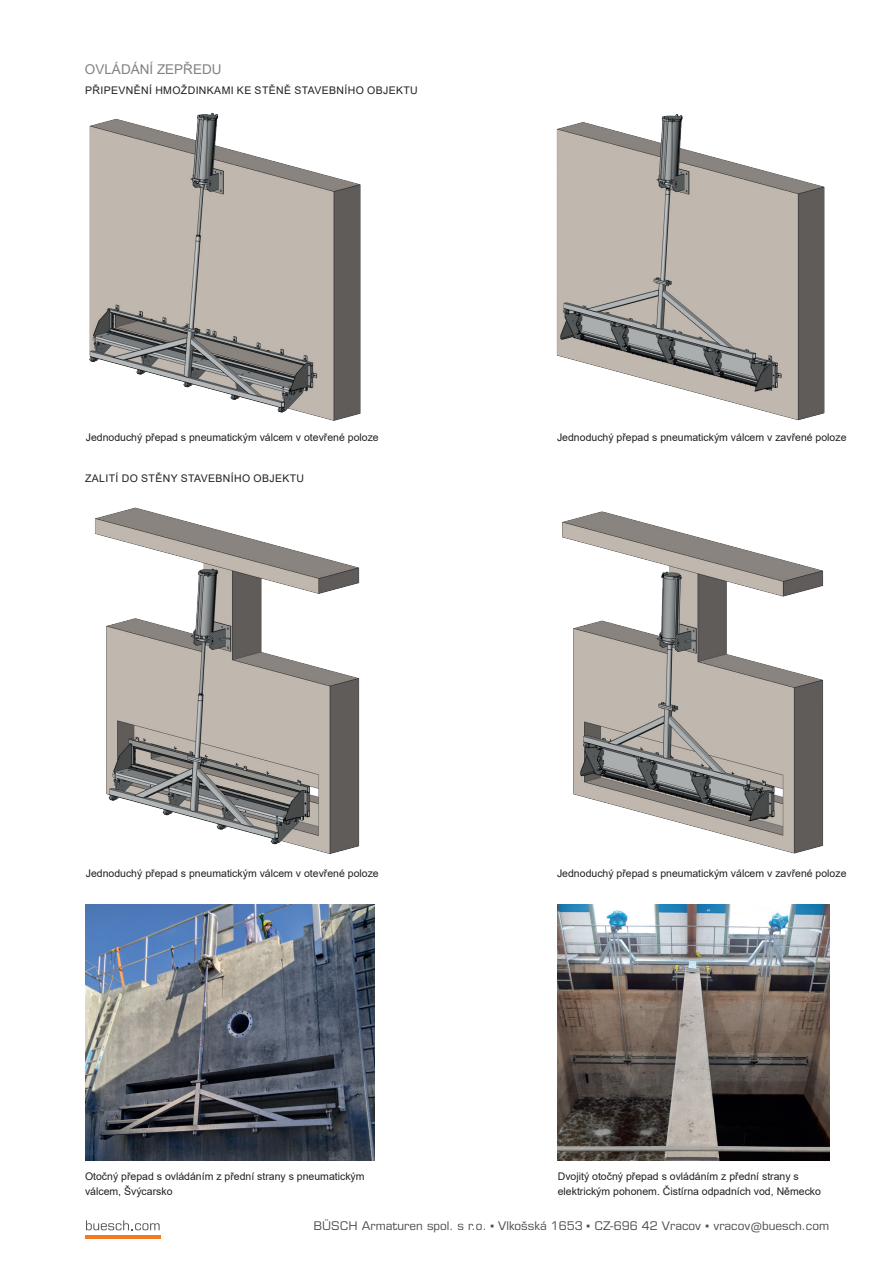
<style>
.page{position:relative;width:893px;height:1263px;background:#fff}
.page>*{position:absolute;margin:0;border:0;box-sizing:border-box;transform-origin:0 0}
.t1{font:13.5px "Arial";color:#808285}
.t2{font:12px "Eurostile LT Pro";color:#4b4c4d}
.t3{font:10.5px/15px "Arial";color:#231f20}
.t4{font:10.5px "Arial";letter-spacing:.035em;color:#231f20}
.s1{font-family:"Arial"}
</style>
<div class="page">
<img style="left:89px;top:113px;width:272px;height:308px">
<img style="left:95px;top:507px;width:265px;height:347px">
<img style="left:556px;top:114px;width:269px;height:307px">
<img style="left:562px;top:511px;width:262px;height:343px">
<svg style="left:86px;top:1220px;width:74px;height:10px"></svg>
<hr style="left:85px;top:1236px;width:75px;height:3px;background:#f47921">
<img style="left:557px;top:904px;width:272px;height:256px">
<img style="left:86px;top:904px;width:288px;height:256px">
<p class="t1" style="left:85px;top:60px;width:138px">OVLÁDÁNÍ ZEPŘEDU</p>
<p class="t4" style="left:85px;top:83px;width:334px">PŘIPEVNĚNÍ HMOŽDINKAMI KE STĚNĚ STAVEBNÍHO OBJEKTU</p>
<p class="t3" style="left:86px;top:430px;width:294px">Jednoduchý přepad s pneumatickým válcem v otevřené poloze</p>
<p class="t4" style="left:85px;top:471px;width:220px">ZALITÍ DO STĚNY STAVEBNÍHO OBJEKTU</p>
<p class="t3" style="left:557px;top:430px;width:291px">Jednoduchý přepad s pneumatickým válcem v zavřené poloze</p>
<p class="t3" style="left:86px;top:866px;width:294px">Jednoduchý přepad s pneumatickým válcem v otevřené poloze</p>
<p class="t3" style="left:557px;top:866px;width:291px">Jednoduchý přepad s pneumatickým válcem v zavřené poloze</p>
<p class="t3" style="left:85px;top:1169px;width:281px">Otočný přepad s ovládáním z přední strany s pneumatickým válcem, Švýcarsko</p>
<p class="t2" style="left:314px;top:1219px;width:517px">BÜSCH Armaturen spol. s r.o. <span class="s1">▪</span> Vlkošská 1653 <span class="s1">▪</span> CZ-696 42 Vracov <span class="s1">▪</span> vracov@buesch.com</p>
<p class="t3" style="left:558px;top:1169px;width:265px">Dvojitý otočný přepad s ovládáním z přední strany s elektrickým pohonem. Čistírna odpadních vod, Německo</p>
</div>
